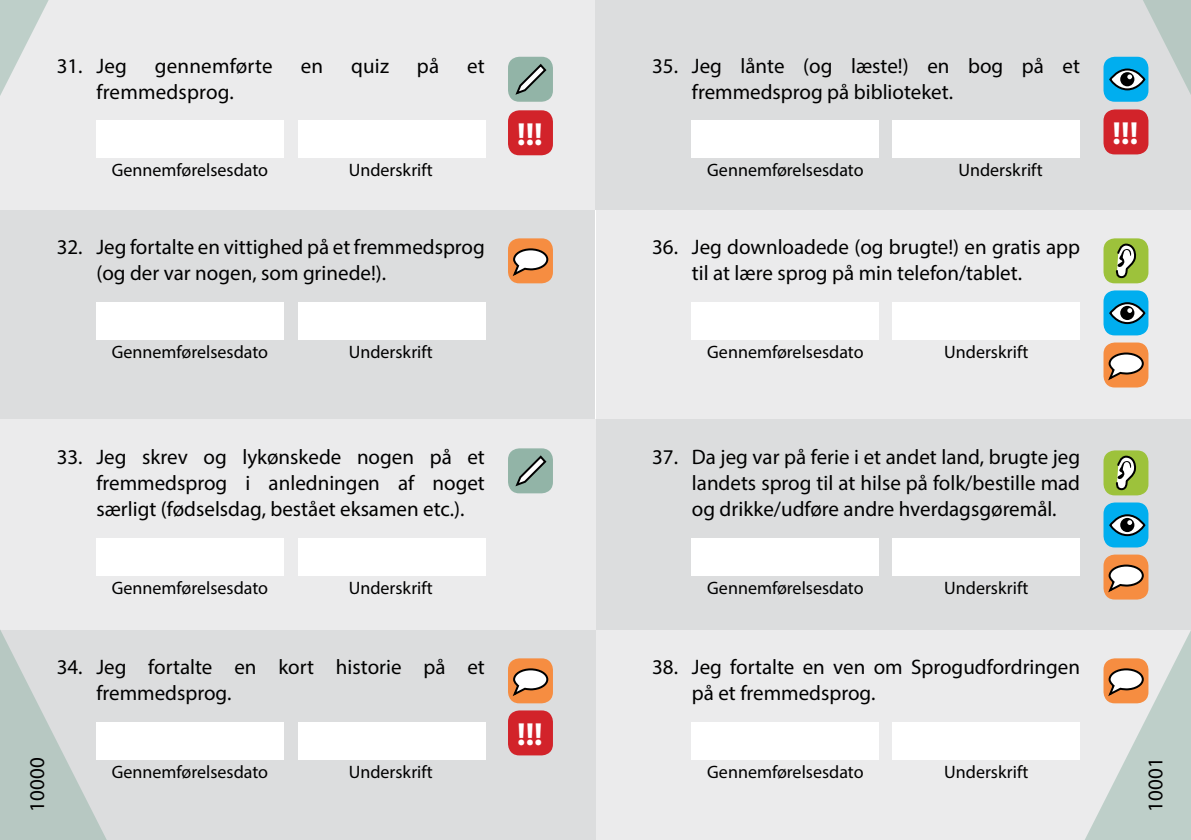
<style>
.page{position:relative;width:1191px;height:840px;background:#fff}
.page>*{position:absolute;margin:0;border:0;box-sizing:border-box;transform-origin:0 0}
.t1{font:700 32px "Myriad Pro";color:#fff}
.t2{font:21px/26px "Myriad Pro";color:#000}
.t3{font:18px "Myriad Pro";color:#000}
</style>
<div class="page">
<div style="left:0;top:629px;width:595px;height:210px;background:#dcddde"></div>
<div style="left:0;top:210px;width:595px;height:210px;background:#dcddde"></div>
<div style="left:0;top:420px;width:595px;height:209px;background:#ebebec"></div>
<div style="left:0;top:0;width:595px;height:210px;background:#ebebec"></div>
<div style="left:596px;top:629px;width:595px;height:210px;background:#ebebec"></div>
<div style="left:596px;top:210px;width:595px;height:210px;background:#ebebec"></div>
<div style="left:596px;top:420px;width:595px;height:209px;background:#dcddde"></div>
<div style="left:595px;top:0;width:596px;height:210px;background:#dcddde"></div>
<svg style="left:0;top:575px;width:136px;height:264px"></svg>
<svg style="left:1054px;top:519px;width:137px;height:320px"></svg>
<svg style="left:0;top:0;width:49px;height:96px"></svg>
<div style="left:96px;top:120px;width:187px;height:38px;background:#fff"></div>
<div style="left:299px;top:120px;width:187px;height:38px;background:#fff"></div>
<div style="left:692px;top:120px;width:187px;height:38px;background:#fff"></div>
<div style="left:892px;top:120px;width:188px;height:38px;background:#fff"></div>
<div style="left:96px;top:302px;width:187px;height:37px;background:#fff"></div>
<div style="left:299px;top:302px;width:187px;height:37px;background:#fff"></div>
<div style="left:96px;top:537px;width:187px;height:38px;background:#fff"></div>
<div style="left:299px;top:537px;width:187px;height:38px;background:#fff"></div>
<div style="left:96px;top:721px;width:187px;height:38px;background:#fff"></div>
<div style="left:299px;top:721px;width:187px;height:38px;background:#fff"></div>
<div style="left:692px;top:302px;width:187px;height:37px;background:#fff"></div>
<div style="left:892px;top:302px;width:188px;height:37px;background:#fff"></div>
<div style="left:692px;top:537px;width:187px;height:38px;background:#fff"></div>
<div style="left:892px;top:537px;width:188px;height:38px;background:#fff"></div>
<div style="left:692px;top:721px;width:187px;height:38px;background:#fff"></div>
<div style="left:892px;top:721px;width:188px;height:38px;background:#fff"></div>
<div style="left:508px;top:658px;width:45px;height:45px;background:#f68d41;border-radius:11px"></div>
<svg style="left:511px;top:668px;width:38px;height:88px"></svg>
<div style="left:1103px;top:57px;width:45px;height:45px;background:#00aeef;border-radius:11px"></div>
<div style="left:1109px;top:68px;width:36px;height:22px;border:2px solid #000;border-radius:50%"></div>
<div style="left:508px;top:448px;width:45px;height:45px;background:#92b4a7;border-radius:11px"></div>
<div style="left:1103px;top:238px;width:45px;height:45px;background:#9dc23b;border-radius:11px"></div>
<div style="left:1103px;top:290px;width:45px;height:45px;background:#00aeef;border-radius:11px"></div>
<svg style="left:1110px;top:303px;width:34px;height:20px"></svg>
<div style="left:1109px;top:302px;width:36px;height:22px;border:2px solid #000;border-radius:50%"></div>
<div style="left:1120px;top:306px;width:14px;height:14px;background:#000;border-radius:50%"></div>
<svg style="left:1111px;top:0;width:80px;height:317px"></svg>
<div style="left:1103px;top:342px;width:45px;height:45px;background:#f68d41;border-radius:11px"></div>
<div style="left:1103px;top:450px;width:45px;height:45px;background:#9dc23b;border-radius:11px"></div>
<div style="left:1103px;top:502px;width:45px;height:45px;background:#00aeef;border-radius:11px"></div>
<div style="left:1109px;top:514px;width:36px;height:22px;border:2px solid #000;border-radius:50%"></div>
<svg style="left:1106px;top:352px;width:38px;height:201px"></svg>
<div style="left:1103px;top:554px;width:45px;height:45px;background:#f68d41;border-radius:11px"></div>
<div style="left:1103px;top:658px;width:45px;height:45px;background:#f68d41;border-radius:11px"></div>
<svg style="left:1106px;top:564px;width:38px;height:275px"></svg>
<div style="left:508px;top:238px;width:45px;height:45px;background:#f68d41;border-radius:11px"></div>
<svg style="left:511px;top:248px;width:38px;height:239px"></svg>
<div style="left:508px;top:710px;width:45px;height:45px;background:#d2232a;border-radius:11px"></div>
<div style="left:508px;top:57px;width:45px;height:45px;background:#92b4a7;border-radius:11px"></div>
<svg style="left:515px;top:63px;width:32px;height:32px"></svg>
<div style="left:508px;top:110px;width:45px;height:45px;background:#d2232a;border-radius:11px"></div>
<div style="left:1103px;top:109px;width:45px;height:45px;background:#d2232a;border-radius:11px"></div>
<p class="t2" style="left:57px;top:52px;width:72px">31. Jeg</p>
<p class="t2" style="left:155px;top:52px;width:119px">gennemførte</p>
<p class="t2" style="left:301px;top:52px;width:24px">en</p>
<p class="t2" style="left:351px;top:52px;width:39px">quiz</p>
<p class="t2" style="left:417px;top:52px;width:24px">på</p>
<p class="t2" style="left:467px;top:52px;width:19px">et</p>
<p class="t2" style="left:96px;top:78px;width:139px">fremmedsprog.</p>
<p class="t2" style="left:692px;top:52px;width:390px;text-indent:-40px">35. Jeg lånte (og læste!) en bog på et fremmedsprog på biblioteket.</p>
<h1 class="t1" style="left:517px;top:113px;width:27px">!!!</h1>
<h1 class="t1" style="left:1112px;top:112px;width:27px">!!!</h1>
<p class="t3" style="left:112px;top:159px;width:158px">Gennemførelsesdato</p>
<p class="t3" style="left:349px;top:159px;width:86px">Underskrift</p>
<p class="t3" style="left:707px;top:159px;width:158px">Gennemførelsesdato</p>
<p class="t3" style="left:958px;top:159px;width:86px">Underskrift</p>
<p class="t2" style="left:96px;top:233px;width:390px;text-indent:-40px">32. Jeg fortalte en vittighed på et fremmedsprog (og der var nogen, som grinede!).</p>
<p class="t2" style="left:692px;top:233px;width:390px;text-indent:-40px">36. Jeg downloadede (og brugte!) en gratis app til at lære sprog på min telefon/tablet.</p>
<p class="t3" style="left:112px;top:341px;width:158px">Gennemførelsesdato</p>
<p class="t3" style="left:349px;top:341px;width:86px">Underskrift</p>
<p class="t3" style="left:707px;top:341px;width:158px">Gennemførelsesdato</p>
<p class="t3" style="left:944px;top:341px;width:86px">Underskrift</p>
<p class="t2" style="left:96px;top:443px;width:390px;text-align:justify;text-indent:-40px">33. Jeg skrev og lykønskede nogen på et fremmedsprog i anledningen af noget særligt (fødselsdag, bestået eksamen etc.).</p>
<p class="t3" style="left:112px;top:576px;width:158px">Gennemførelsesdato</p>
<p class="t3" style="left:349px;top:576px;width:86px">Underskrift</p>
<p class="t2" style="left:96px;top:653px;width:390px;text-indent:-40px">34. Jeg fortalte en kort historie på et fremmedsprog.</p>
<h1 class="t1" style="left:517px;top:712px;width:27px">!!!</h1>
<p class="t2" style="left:692px;top:443px;width:390px;text-align:justify;text-indent:-40px">37. Da jeg var på ferie i et andet land, brugte jeg landets sprog til at hilse på folk/bestille mad og drikke/udføre andre hverdagsgøremål.</p>
<p class="t3" style="left:707px;top:576px;width:158px">Gennemførelsesdato</p>
<p class="t3" style="left:944px;top:576px;width:86px">Underskrift</p>
<p class="t2" style="left:692px;top:653px;width:390px;text-indent:-40px">38. Jeg fortalte en ven om Sprogudfordringen på et fremmedsprog.</p>
<p class="t2" style="left:24px;top:811px;width:55px;rotate:-90deg">10000</p>
<p class="t2" style="left:1142px;top:811px;width:55px;rotate:-90deg">10001</p>
<p class="t3" style="left:112px;top:760px;width:158px">Gennemførelsesdato</p>
<p class="t3" style="left:349px;top:760px;width:86px">Underskrift</p>
<p class="t3" style="left:707px;top:760px;width:158px">Gennemførelsesdato</p>
<p class="t3" style="left:944px;top:760px;width:86px">Underskrift</p>
</div>
